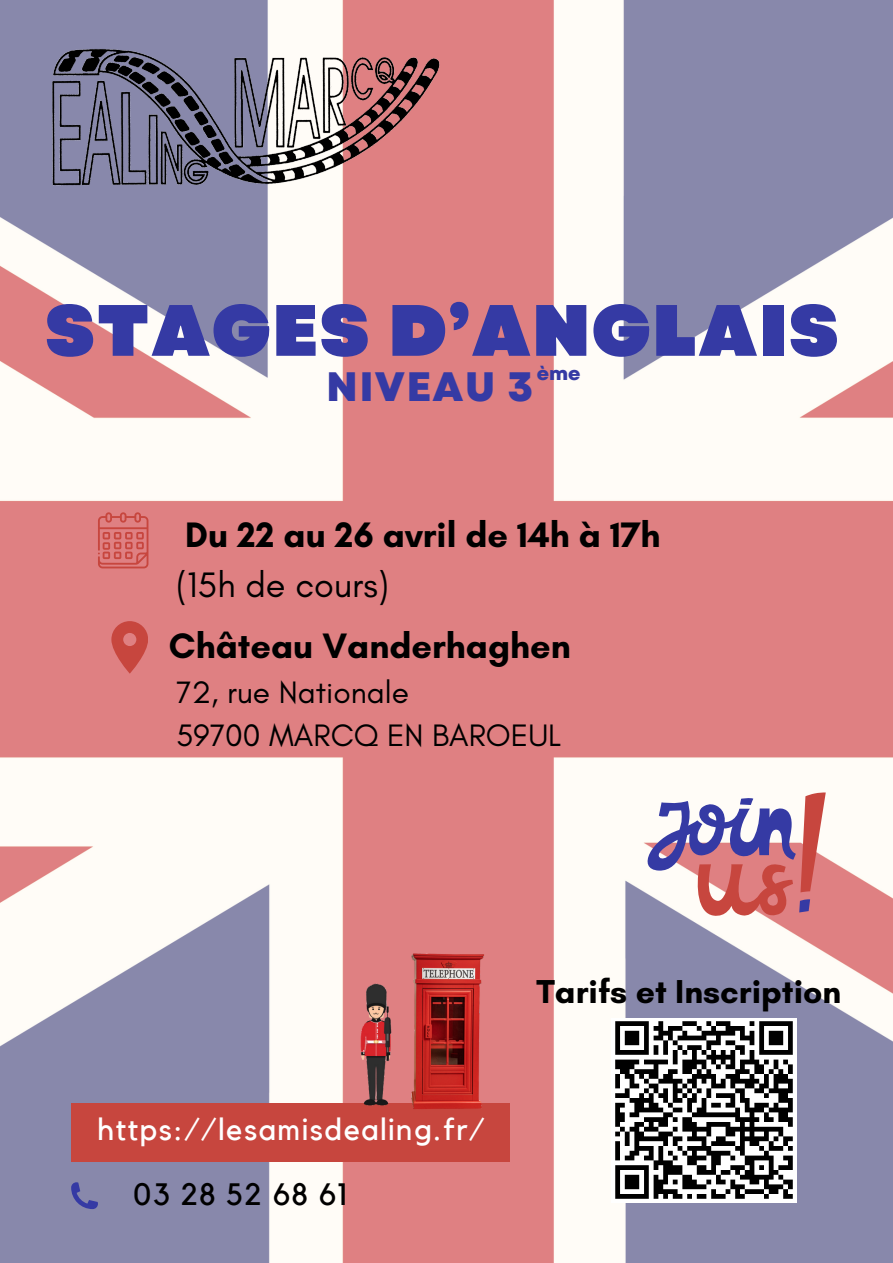
<style>
.page{position:relative;width:893px;height:1263px;background:#fff}
.page>*{position:absolute;margin:0;border:0;box-sizing:border-box;transform-origin:0 0}
.t1{font:900 72.53px "Garet";letter-spacing:.03em;color:#353aa4}
.t2{font:800 41.03px "Garet";letter-spacing:.03em;color:#353aa4}
.t3{font:700 36px/50.1px "Glacial Indifference";color:#000}
.t4{font:700 33.75px "Glacial Indifference";color:#000}
.t5{font:31.58px/43.9px "Glacial Indifference";color:#000}
.t6{font:30.83px "Kollektif";letter-spacing:.05em;color:#000}
.t7{font:30.75px "Kollektif";letter-spacing:.05em;color:#fff}
.t8{font:800 18.75px "Garet";color:#353aa4}
.s1{font-weight:400}
</style>
<div class="page">
<img style="left:0;top:0;width:893px;height:1263px">
<img style="left:39px;top:40px;width:412px;height:161px">
<svg style="left:635px;top:792px;width:190px;height:126px"></svg>
<div style="left:71px;top:1103px;width:438px;height:59px;background:#c7463e"></div>
<svg style="left:71px;top:1182px;width:27px;height:27px"></svg>
<img style="left:376px;top:950px;width:141px;height:161px">
<img style="left:301px;top:969px;width:150px;height:142px">
<img style="left:611px;top:1018px;width:185px;height:185px">
<svg style="left:98px;top:512px;width:50px;height:56px;background:#d56a68"></svg>
<svg style="left:111px;top:621px;width:37px;height:52px;background:#d05c58"></svg>
<p class="t1" style="left:46px;top:278px;width:794px">STAGES D’ANGLAIS</p>
<p class="t2" style="left:326px;top:357px;width:209px">NIVEAU 3</p>
<p class="t8" style="left:537px;top:360px;width:45px">ème</p>
<p class="t3" style="left:176px;top:510px;width:486px">Du 22 au 26 avril de 14h à 17h <span class="s1">(15h de cours)</span></p>
<h2 class="t3" style="left:169px;top:620px;width:403px">Château Vanderhaghen</h2>
<h4 class="t5" style="left:176px;top:669px;width:386px">72, rue Nationale<br>59700 MARCQ EN BAROEUL</h4>
<p class="t7" style="left:98px;top:1115px;width:388px">https://lesamisdealing.fr/</p>
<h3 class="t6" style="left:134px;top:1180px;width:215px">03 28 52 68 61</h3>
<p class="t4" style="left:536px;top:970px;width:306px">Tarifs et Inscription</p>
</div>
